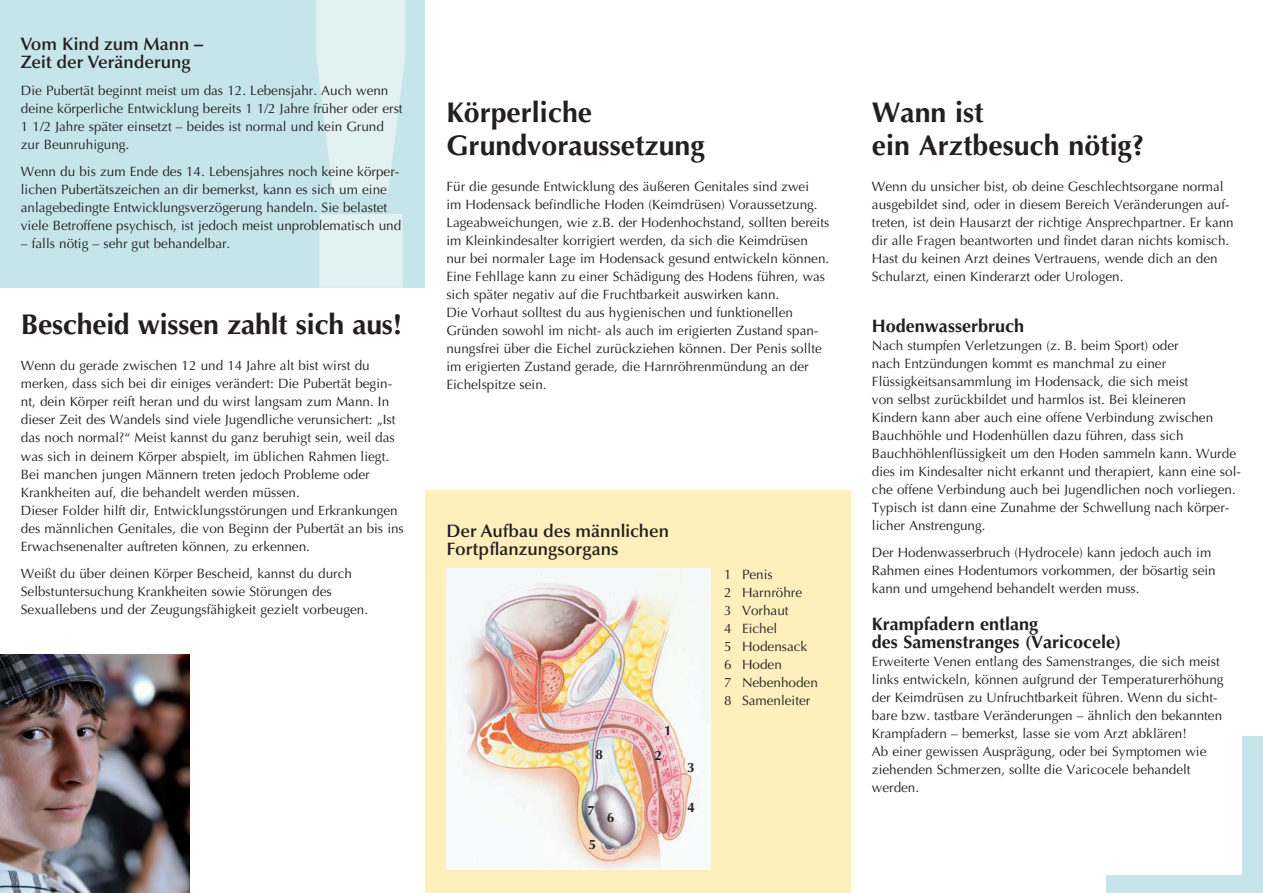
<style>
.page{position:relative;width:1263px;height:893px;background:#fff}
.page>*{position:absolute;margin:0;border:0;box-sizing:border-box;transform-origin:0 0}
.t1{font:900 420px "Arial";color:#e1f1f4}
.t2{font:700 28.5px/33px "Optima LT Std";color:#231f20}
.t3{font:600 18px/18px "Optima LT Std";color:#231f20}
.t4{font:700 18px/18px "Optima LT Std";color:#231f20}
.t5{font:13.5px/18px "Optima LT Std";color:#231f20}
.t6{font:700 13.5px "Optima LT Std";color:#231f20}
</style>
<div class="page">
<div style="left:0;top:0;width:425px;height:287px;background:#c5e5ea"></div>
<div style="left:1105px;top:735px;width:157px;height:157px;background:#c5e5ea"></div>
<div style="left:1101px;top:731px;width:140px;height:144px;background:#fff"></div>
<div style="left:425px;top:490px;width:425px;height:402px;background:#feefbc"></div>
<img style="left:446px;top:568px;width:264px;height:301px">
<img style="left:0;top:654px;width:189px;height:238px">
<h1 class="t1" style="left:290px;top:-96px;width:141px">!</h1>
<h3 class="t3" style="left:21px;top:35px;width:184px">Vom Kind zum Mann –<br>Zeit der Veränderung</h3>
<p class="t5" style="left:21px;top:81px;width:383px">Die Pubertät beginnt meist um das 12. Lebensjahr. Auch wenn deine körperliche Entwicklung bereits 1 1/2 Jahre früher oder erst 1 1/2 Jahre später einsetzt – beides ist normal und kein Grund zur Beunruhigung.</p>
<p class="t5" style="left:21px;top:162px;width:382px">Wenn du bis zum Ende des 14. Lebensjahres noch keine körper&shy;lichen Pubertätszeichen an dir bemerkst, kann es sich um eine anlagebedingte Entwicklungsverzögerung handeln. Sie belastet viele Betroffene psychisch, ist jedoch meist unproblematisch und</p>
<p class="t5" style="left:21px;top:234px;width:211px">– falls nötig – sehr gut behandelbar.</p>
<h2 class="t2" style="left:21px;top:308px;width:383px">Bescheid wissen zahlt sich aus!</h2>
<p class="t5" style="left:21px;top:357px;width:384px">Wenn du gerade zwischen 12 und 14 Jahre alt bist wirst du merken, dass sich bei dir einiges verändert: Die Pubertät begin&shy;nt, dein Körper reift heran und du wirst langsam zum Mann. In dieser Zeit des Wandels sind viele Jugendliche verunsichert: „Ist das noch normal?“ Meist kannst du ganz beruhigt sein, weil das was sich in deinem Körper abspielt, im üblichen Rahmen liegt.<br>Bei manchen jungen Männern treten jedoch Probleme oder Krankheiten auf, die behandelt werden müssen.<br>Dieser Folder hilft dir, Entwicklungsstörungen und Erkrankungen des männlichen Genitales, die von Beginn der Pubertät an bis ins Erwachsenenalter auftreten können, zu erkennen.</p>
<p class="t5" style="left:21px;top:564px;width:349px">Weißt du über deinen Körper Bescheid, kannst du durch<br>Selbstuntersuchung Krankheiten sowie Störungen des<br>Sexuallebens und der Zeugungsfähigkeit gezielt vorbeugen.</p>
<h2 class="t2" style="left:446px;top:96px;width:260px">Körperliche<br>Grundvoraussetzung</h2>
<p class="t5" style="left:446px;top:178px;width:384px">Für die gesunde Entwicklung des äußeren Genitales sind zwei<br>im Hodensack befindliche Hoden (Keimdrüsen) Voraussetzung.<br>Lageabweichungen, wie z.B. der Hodenhochstand, sollten bereits im Kleinkindesalter korrigiert werden, da sich die Keimdrüsen nur bei normaler Lage im Hodensack gesund entwickeln können.<br>Eine Fehllage kann zu einer Schädigung des Hodens führen, was sich später negativ auf die Fruchtbarkeit auswirken kann.<br>Die Vorhaut solltest du aus hygienischen und funktionellen Gründen sowohl im nicht- als auch im erigierten Zustand span&shy;nungsfrei über die Eichel zurückziehen können. Der Penis sollte im erigierten Zustand gerade, die Harnröhrenmündung an der Eichelspitze sein.</p>
<h3 class="t3" style="left:446px;top:521px;width:224px">Der Aufbau des männlichen<br>Fortpflanzungsorgans</h3>
<p class="t6" style="left:595px;top:746px;width:9px">8</p>
<p class="t6" style="left:587px;top:802px;width:9px">7</p>
<p class="t6" style="left:588px;top:836px;width:9px">5</p>
<p class="t6" style="left:606px;top:808px;width:9px">6</p>
<p class="t6" style="left:664px;top:722px;width:9px">1</p>
<p class="t6" style="left:654px;top:747px;width:9px">2</p>
<p class="t6" style="left:687px;top:759px;width:9px">3</p>
<p class="t6" style="left:687px;top:799px;width:9px">4</p>
<p class="t5" style="left:724px;top:565px;width:95px">1 Penis<br>2 Harnröhre<br>3 Vorhaut<br>4 Eichel<br>5 Hodensack<br>6 Hoden<br>7 Nebenhoden<br>8 Samenleiter</p>
<h2 class="t2" style="left:871px;top:96px;width:274px">Wann ist<br>ein Arztbesuch nötig?</h2>
<p class="t5" style="left:871px;top:178px;width:363px">Wenn du unsicher bist, ob deine Geschlechtsorgane normal ausgebildet sind, oder in diesem Bereich Veränderungen auf&shy;treten, ist dein Hausarzt der richtige Ansprechpartner. Er kann dir alle Fragen beantworten und findet daran nichts komisch.<br>Hast du keinen Arzt deines Vertrauens, wende dich an den Schularzt, einen Kinderarzt oder Urologen.</p>
<h3 class="t4" style="left:871px;top:317px;width:154px">Hodenwasserbruch</h3>
<p class="t5" style="left:871px;top:337px;width:370px">Nach stumpfen Verletzungen (z. B. beim Sport) oder<br>nach Entzündungen kommt es manchmal zu einer Flüssigkeitsansammlung im Hodensack, die sich meist<br>von selbst zurückbildet und harmlos ist. Bei kleineren<br>Kindern kann aber auch eine offene Verbindung zwischen Bauchhöhle und Hodenhüllen dazu führen, dass sich Bauchhöhlenflüssigkeit um den Hoden sammeln kann. Wurde dies im Kindesalter nicht erkannt und therapiert, kann eine sol&shy;che offene Verbindung auch bei Jugendlichen noch vorliegen.<br>Typisch ist dann eine Zunahme der Schwellung nach körper&shy;licher Anstrengung.</p>
<p class="t5" style="left:871px;top:543px;width:345px">Der Hodenwasserbruch (Hydrocele) kann jedoch auch im<br>Rahmen eines Hodentumors vorkommen, der bösartig sein kann und umgehend behandelt werden muss.</p>
<h3 class="t4" style="left:871px;top:614px;width:251px">Krampfadern entlang<br>des Samenstranges (Varicocele)</h3>
<p class="t5" style="left:871px;top:652px;width:353px">Erweiterte Venen entlang des Samenstranges, die sich meist links entwickeln, können aufgrund der Temperaturerhöhung der Keimdrüsen zu Unfruchtbarkeit führen. Wenn du sicht&shy;bare bzw. tastbare Veränderungen – ähnlich den bekannten Krampfadern – bemerkst, lasse sie vom Arzt abklären!<br>Ab einer gewissen Ausprägung, oder bei Symptomen wie ziehenden Schmerzen, sollte die Varicocele behandelt werden.</p>
</div>
